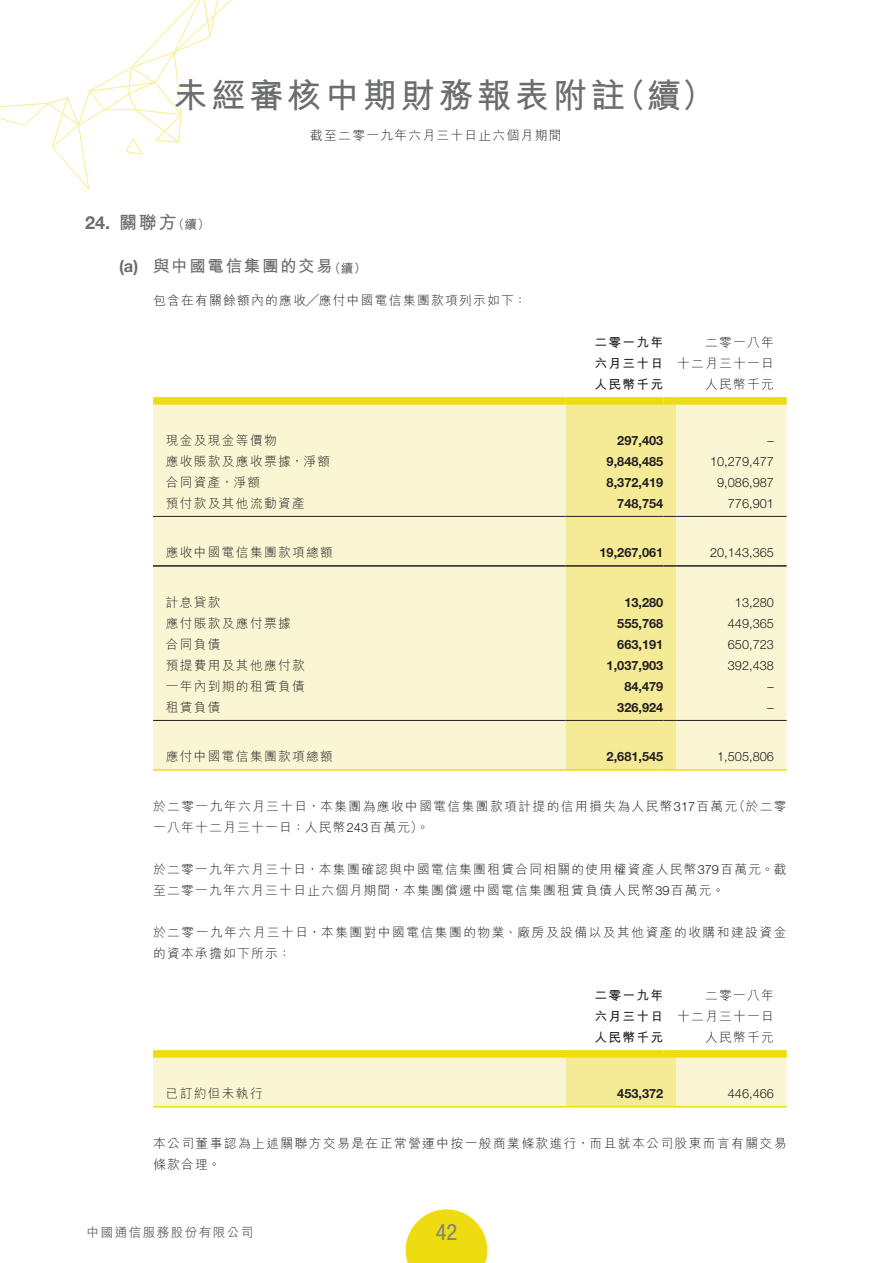
<style>
.page{position:relative;width:893px;height:1263px;background:#fff}
.page>*{position:absolute;margin:0;border:0;box-sizing:border-box;transform-origin:0 0}
.t1{font:700 34.5px "M Hei HK";letter-spacing:.1em;color:#6c6d70}
.t2{font:condensed 22.5px "Helvetica Neue LT Std";color:#808285}
.t3{font:700 18px "Helvetica Neue LT Std";color:#6c6d70}
.t4{font:700 16.5px "M Hei HK";letter-spacing:.1em;color:#6c6d70}
.t5{font:300 12.75px/21px "M Hei HK";letter-spacing:.1em;color:#231f20}
.t6{font:700 12.75px "Helvetica Neue LT Std";color:#231f20}
.t7{font:300 12.75px "Helvetica Neue LT Std";color:#231f20}
.t8{font:500 12.75px "M Hei HK";letter-spacing:.1em;color:#6c6d70}
.t9{font:700 12.75px "M Hei HK";letter-spacing:.1em;color:#231f20}
.s1{font-family:"M Hei HK"}
.s2{font-family:"M Hei HK";font-size:12.75px}
.s3{font-family:"Helvetica Neue LT Std"}
.s4{font-size:12.75px}
.s5{font-weight:700}
</style>
<div class="page">
<svg style="left:406px;top:1209px;width:81px;height:54px"></svg>
<div style="left:153px;top:405px;width:634px;height:364px;background:#faf6d4"></div>
<div style="left:153px;top:397px;width:413px;height:8px;background:#eedb10"></div>
<div style="left:566px;top:397px;width:97px;height:8px;background:#eedb10"></div>
<div style="left:663px;top:397px;width:13px;height:8px;background:#eedb10"></div>
<div style="left:676px;top:397px;width:98px;height:8px;background:#eedb10"></div>
<div style="left:774px;top:397px;width:13px;height:8px;background:#eedb10"></div>
<hr style="left:153px;top:769px;width:413px;height:2px;background:#eedb10">
<hr style="left:676px;top:769px;width:98px;height:2px;background:#eedb10">
<svg style="left:774px;top:769px;width:13px;height:2px"></svg>
<hr style="left:153px;top:516px;width:413px;height:1px;background:#231f20">
<hr style="left:676px;top:516px;width:98px;height:1px;background:#231f20">
<svg style="left:774px;top:516px;width:13px;height:1px"></svg>
<hr style="left:153px;top:565px;width:413px;height:2px;background:#231f20">
<hr style="left:676px;top:565px;width:98px;height:2px;background:#231f20">
<svg style="left:774px;top:565px;width:13px;height:2px"></svg>
<hr style="left:153px;top:720px;width:413px;height:1px;background:#231f20">
<div style="left:566px;top:401px;width:110px;height:370px;background:#f5eb97"></div>
<hr style="left:676px;top:720px;width:98px;height:1px;background:#231f20">
<svg style="left:774px;top:720px;width:13px;height:1px"></svg>
<div style="left:153px;top:1050px;width:413px;height:7px;background:#eedb10"></div>
<div style="left:566px;top:1050px;width:97px;height:7px;background:#eedb10"></div>
<div style="left:663px;top:1050px;width:13px;height:7px;background:#eedb10"></div>
<div style="left:676px;top:1050px;width:98px;height:7px;background:#eedb10"></div>
<div style="left:774px;top:1050px;width:13px;height:7px;background:#eedb10"></div>
<svg style="left:153px;top:1054px;width:634px;height:53px;background:#f8f1b9"></svg>
<svg style="left:0;top:0;width:232px;height:190px"></svg>
<h1 class="t1" style="left:173px;top:70px;width:544px">未經審核中期財務報表附註（續）</h1>
<p class="t5" style="left:310px;top:125px;width:253px">截至二零一九年六月三十日止六個月期間</p>
<h3 class="t3" style="left:85px;top:211px;width:127px">24. <span class="s1">關聯方</span><span class="s2">（續）</span></h3>
<p class="t4" style="left:119px;top:254px;width:249px"><span class="s3">(a)</span> 與中國電信集團的交易<span class="s4">（續）</span></p>
<p class="t5" style="left:153px;top:290px;width:375px">包含在有關餘額內的應收╱應付中國電信集團款項列示如下：</p>
<p class="t5" style="left:594px;top:332px;width:181px;text-align:justify;text-indent:111px">二零一八年<span class="s5">六月三十日</span> 十二月三十一日<span class="s5">人民幣千元</span></p>
<p class="t9" style="left:594px;top:333px;width:70px">二零一九年</p>
<p class="t5" style="left:705px;top:374px;width:70px">人民幣千元</p>
<p class="t5" style="left:166px;top:430px;width:112px">現金及現金等價物</p>
<p class="t6" style="left:617px;top:433px;width:48px">297,403</p>
<p class="t7" style="left:767px;top:433px;width:8px">–</p>
<p class="t5" style="left:166px;top:451px;width:166px">應收賬款及應收票據，淨額</p>
<p class="t6" style="left:607px;top:454px;width:58px">9,848,485</p>
<p class="t7" style="left:710px;top:454px;width:65px">10,279,477</p>
<p class="t5" style="left:166px;top:472px;width:96px">合同資產，淨額</p>
<p class="t6" style="left:607px;top:475px;width:58px">8,372,419</p>
<p class="t7" style="left:717px;top:475px;width:58px">9,086,987</p>
<p class="t5" style="left:166px;top:493px;width:140px">預付款及其他流動資產</p>
<p class="t6" style="left:617px;top:496px;width:48px">748,754</p>
<p class="t7" style="left:728px;top:496px;width:48px">776,901</p>
<p class="t5" style="left:166px;top:542px;width:169px">應收中國電信集團款項總額</p>
<p class="t6" style="left:600px;top:545px;width:65px">19,267,061</p>
<p class="t7" style="left:710px;top:545px;width:65px">20,143,365</p>
<p class="t5" style="left:166px;top:592px;width:56px">計息貸款</p>
<p class="t6" style="left:624px;top:595px;width:40px">13,280</p>
<p class="t7" style="left:735px;top:595px;width:40px">13,280</p>
<p class="t5" style="left:166px;top:613px;width:126px">應付賬款及應付票據</p>
<p class="t6" style="left:617px;top:616px;width:48px">555,768</p>
<p class="t7" style="left:728px;top:616px;width:48px">449,365</p>
<p class="t5" style="left:166px;top:634px;width:56px">合同負債</p>
<p class="t6" style="left:617px;top:637px;width:48px">663,191</p>
<p class="t7" style="left:728px;top:637px;width:48px">650,723</p>
<p class="t5" style="left:166px;top:655px;width:140px">預提費用及其他應付款</p>
<p class="t6" style="left:607px;top:658px;width:58px">1,037,903</p>
<p class="t7" style="left:728px;top:658px;width:48px">392,438</p>
<p class="t5" style="left:166px;top:676px;width:140px">一年內到期的租賃負債</p>
<p class="t6" style="left:624px;top:679px;width:40px">84,479</p>
<p class="t7" style="left:767px;top:679px;width:8px">–</p>
<p class="t5" style="left:166px;top:697px;width:56px">租賃負債</p>
<p class="t6" style="left:617px;top:700px;width:48px">326,924</p>
<p class="t7" style="left:767px;top:700px;width:8px">–</p>
<p class="t5" style="left:166px;top:746px;width:169px">應付中國電信集團款項總額</p>
<p class="t6" style="left:607px;top:749px;width:58px">2,681,545</p>
<p class="t7" style="left:717px;top:749px;width:58px">1,505,806</p>
<p class="t5" style="left:153px;top:796px;width:635px">於二零一九年六月三十日，本集團為應收中國電信集團款項計提的信用損失為人民幣<span class="s3">317</span>百萬元（於二零一八年十二月三十一日：人民幣<span class="s3">243</span>百萬元）。</p>
<p class="t5" style="left:153px;top:859px;width:635px">於二零一九年六月三十日，本集團確認與中國電信集團租賃合同相關的使用權資產人民幣<span class="s3">379</span>百萬元。截至二零一九年六月三十日止六個月期間，本集團償還中國電信集團租賃負債人民幣<span class="s3">39</span>百萬元。</p>
<p class="t5" style="left:153px;top:922px;width:635px">於二零一九年六月三十日，本集團對中國電信集團的物業、廠房及設備以及其他資產的收購和建設資金的資本承擔如下所示：</p>
<p class="t9" style="left:594px;top:986px;width:70px">二零一九年</p>
<p class="t5" style="left:594px;top:985px;width:181px;text-align:justify;text-indent:111px">二零一八年<span class="s5">六月三十日</span> 十二月三十一日<span class="s5">人民幣千元</span></p>
<p class="t5" style="left:705px;top:1027px;width:70px">人民幣千元</p>
<p class="t5" style="left:166px;top:1082px;width:98px">已訂約但未執行</p>
<p class="t6" style="left:617px;top:1085px;width:48px">453,372</p>
<p class="t7" style="left:728px;top:1086px;width:48px">446,466</p>
<p class="t5" style="left:153px;top:1132px;width:635px">本公司董事認為上述關聯方交易是在正常營運中按一般商業條款進行，而且就本公司股東而言有關交易條款合理。</p>
<p class="t8" style="left:87px;top:1222px;width:169px">中國通信服務股份有限公司</p>
<h2 class="t2" style="left:436px;top:1219px;width:23px">42</h2>
</div>
